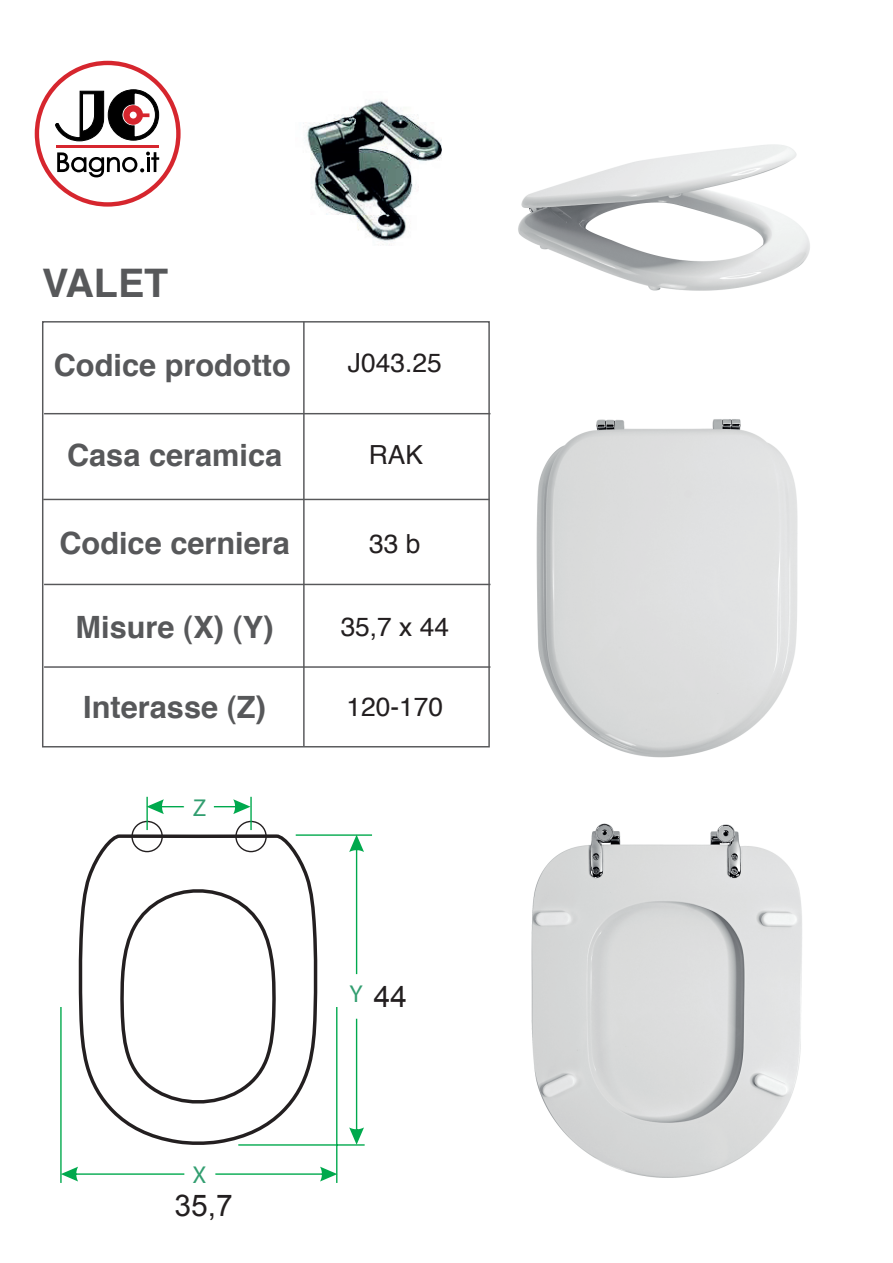
<style>
.page{position:relative;width:893px;height:1263px;background:#fff}
.page>*{position:absolute;margin:0;border:0;box-sizing:border-box;transform-origin:0 0}
.t1{font:700 39.3px "Helvetica";color:#57585a}
.t2{font:700 30.75px "Helvetica";color:#57585a}
.t3{font:30px "Arial";color:#231f20}
.t4{font:26.25px "Helvetica";color:#231f20}
.t5{font:300 24.45px "Swiss 721 BT";color:#329e70}
</style>
<div class="page">
<svg style="left:35px;top:61px;width:146px;height:146px"></svg>
<img style="left:536px;top:419px;width:262px;height:339px">
<svg style="left:131px;top:820px;width:136px;height:13px"></svg>
<hr style="left:146px;top:797px;width:2px;height:33px;background:#00a94d">
<hr style="left:250px;top:797px;width:2px;height:33px;background:#00a94d">
<hr style="left:60px;top:1007px;width:2px;height:176px;background:#00a94d">
<hr style="left:336px;top:1007px;width:1px;height:176px;background:#00a94d">
<hr style="left:238px;top:1144px;width:127px;height:2px;background:#00a94d">
<hr style="left:296px;top:834px;width:76px;height:2px;background:#00a94d">
<svg style="left:147px;top:799px;width:37px;height:15px"></svg>
<svg style="left:214px;top:799px;width:37px;height:15px"></svg>
<svg style="left:61px;top:1167px;width:123px;height:14px"></svg>
<svg style="left:216px;top:1167px;width:121px;height:14px"></svg>
<svg style="left:349px;top:835px;width:15px;height:139px"></svg>
<svg style="left:349px;top:1019px;width:15px;height:126px"></svg>
<svg style="left:78px;top:833px;width:241px;height:313px"></svg>
<img style="left:531px;top:823px;width:271px;height:354px">
<img style="left:518px;top:144px;width:292px;height:147px">
<hr style="left:303px;top:322px;width:2px;height:424px;background:#57585a">
<hr style="left:44px;top:413px;width:446px;height:1px;background:#57585a">
<hr style="left:43px;top:499px;width:447px;height:1px;background:#57585a">
<hr style="left:44px;top:584px;width:446px;height:1px;background:#57585a">
<hr style="left:44px;top:666px;width:446px;height:2px;background:#57585a">
<img style="left:303px;top:100px;width:138px;height:145px">
<p class="t1" style="left:42px;top:251px;width:128px">VALET</p>
<p class="t2" style="left:54px;top:340px;width:239px">Codice prodotto</p>
<p class="t4" style="left:348px;top:343px;width:95px">J043.25</p>
<p class="t2" style="left:67px;top:430px;width:217px">Casa ceramica</p>
<p class="t4" style="left:369px;top:435px;width:56px">RAK</p>
<p class="t2" style="left:59px;top:518px;width:232px">Codice cerniera</p>
<p class="t4" style="left:369px;top:523px;width:53px">33 b</p>
<p class="t2" style="left:76px;top:602px;width:199px">Misure (X) (Y)</p>
<p class="t4" style="left:341px;top:607px;width:110px">35,7 x 44</p>
<p class="t2" style="left:83px;top:682px;width:184px">Interasse (Z)</p>
<p class="t4" style="left:346px;top:687px;width:98px">120-170</p>
<p class="t5" style="left:193px;top:792px;width:15px">Z</p>
<p class="t5" style="left:193px;top:1160px;width:15px">X</p>
<p class="t3" style="left:174px;top:1185px;width:60px">35,7</p>
<p class="t5" style="left:349px;top:979px;width:15px">Y</p>
<p class="t3" style="left:374px;top:977px;width:35px">44</p>
</div>
